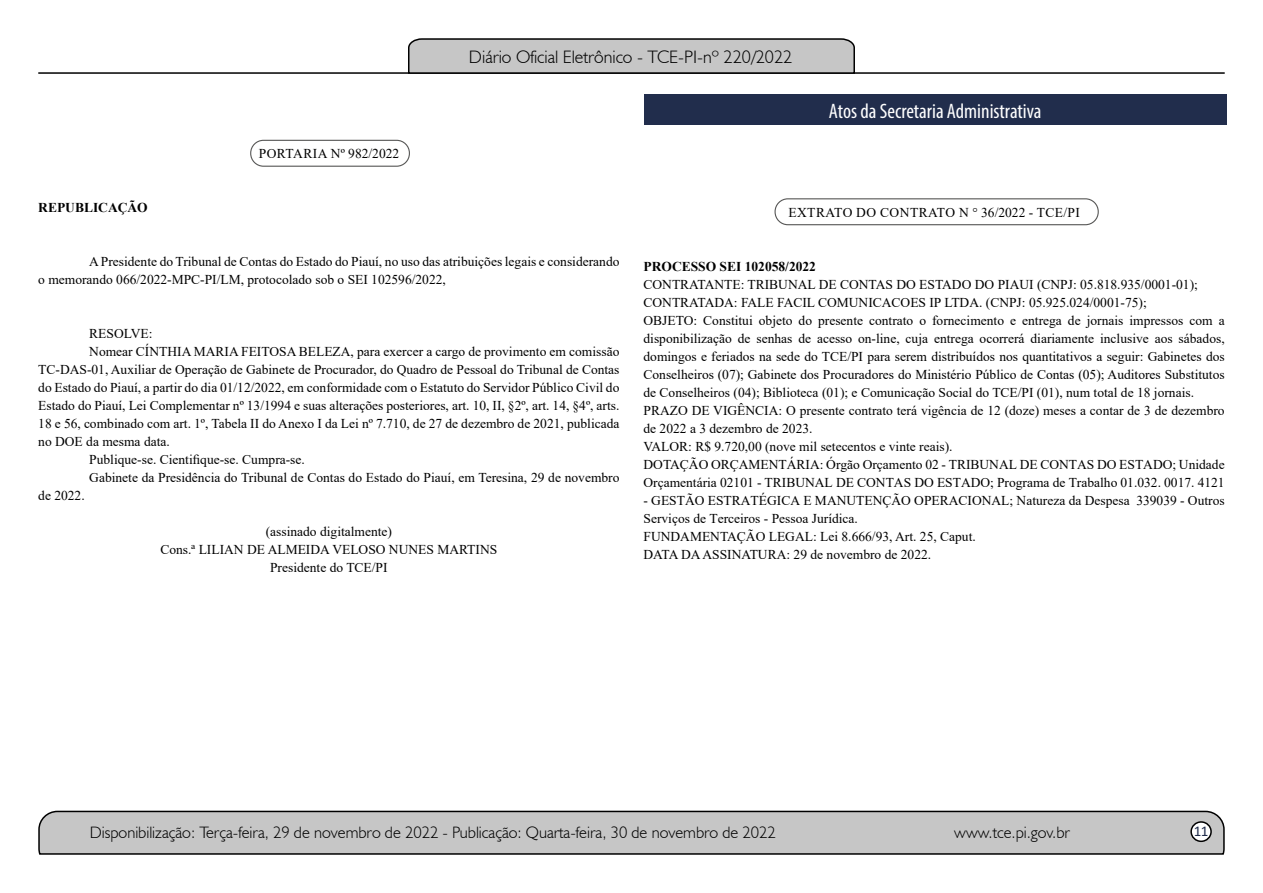
<style>
.page{position:relative;width:1263px;height:893px;background:#fff}
.page>*{position:absolute;margin:0;border:0;box-sizing:border-box;transform-origin:0 0}
.t1{font:condensed 21px "Myriad Pro";color:#fff}
.t2{font:300 18px "Humanist 521 BT";color:#000}
.t3{font:300 16.5px "Humanist 521 BT";color:#000}
.t4{font:15px "Calibri";color:#212d4c}
.t5{font:13.5px/18px "Times New Roman";color:#000}
.t6{font:700 13.5px "Times New Roman";color:#000}
.t7{font:13.5px "Times New Roman";letter-spacing:.035em;color:#000}
</style>
<div class="page">
<svg style="left:38px;top:810px;width:1187px;height:45px;background:#b9b9b9"></svg>
<div style="left:1191px;top:822px;width:20px;height:19px;background:#fff;border-radius:50%"></div>
<div style="left:1190px;top:821px;width:22px;height:21px;border:2px solid #000;border-radius:50%"></div>
<hr style="left:38px;top:72px;width:1187px;height:2px;background:#000">
<svg style="left:407px;top:38px;width:449px;height:36px;background:#b4b4b4"></svg>
<div style="left:250px;top:140px;width:160px;height:27px;border:1px solid #575756;border-radius:13px"></div>
<div style="left:774px;top:198px;width:325px;height:27px;border:1px solid #575756;border-radius:13px"></div>
<div style="left:644px;top:94px;width:582px;height:31px;background:#212d4c"></div>
<p class="t6" style="left:38px;top:198px;width:111px">REPUBLICAÇÃO</p>
<p class="t5" style="left:259px;top:144px;width:142px">PORTARIA Nº 982/2022</p>
<h2 class="t2" style="left:469px;top:46px;width:325px">Diário Oficial Eletrônico - TCE-PI-nº 220/2022</h2>
<h1 class="t1" style="left:829px;top:98px;width:214px">Atos da Secretaria Administrativa</h1>
<p class="t7" style="left:788px;top:203px;width:293px">EXTRATO DO CONTRATO N ° 36/2022 - TCE/PI</p>
<p class="t5" style="left:38px;top:252px;width:583px;text-indent:51px">A Presidente do Tribunal de Contas do Estado do Piauí, no uso das atribuições legais e considerando o memorando 066/2022-MPC-PI/LM, protocolado sob o SEI 102596/2022,</p>
<p class="t5" style="left:89px;top:324px;width:65px">RESOLVE:</p>
<p class="t5" style="left:89px;top:342px;width:532px">Nomear CÍNTHIA MARIA FEITOSA BELEZA, para exercer a cargo de provimento em comissão</p>
<p class="t5" style="left:38px;top:360px;width:583px">TC-DAS-01, Auxiliar de Operação de Gabinete de Procurador, do Quadro de Pessoal do Tribunal de Contas</p>
<p class="t5" style="left:38px;top:378px;width:583px">do Estado do Piauí, a partir do dia 01/12/2022, em conformidade com o Estatuto do Servidor Público Civil do</p>
<p class="t5" style="left:38px;top:396px;width:583px">Estado do Piauí, Lei Complementar nº 13/1994 e suas alterações posteriores, art. 10, II, §2º, art. 14, §4º, arts.</p>
<p class="t5" style="left:38px;top:414px;width:583px">18 e 56, combinado com art. 1º, Tabela II do Anexo I da Lei nº 7.710, de 27 de dezembro de 2021, publicada</p>
<p class="t5" style="left:38px;top:432px;width:133px">no DOE da mesma data.</p>
<p class="t5" style="left:89px;top:450px;width:217px">Publique-se. Cientifique-se. Cumpra-se.</p>
<p class="t5" style="left:89px;top:468px;width:532px">Gabinete da Presidência do Tribunal de Contas do Estado do Piauí, em Teresina, 29 de novembro</p>
<p class="t5" style="left:38px;top:486px;width:48px">de 2022.</p>
<p class="t5" style="left:160px;top:522px;width:338px;text-align:center">(assinado digitalmente)<br>Cons.ª LILIAN DE ALMEIDA VELOSO NUNES MARTINS<br>Presidente do TCE/PI</p>
<p class="t6" style="left:643px;top:257px;width:174px">PROCESSO SEI 102058/2022</p>
<p class="t5" style="left:643px;top:275px;width:583px">CONTRATANTE: TRIBUNAL DE CONTAS DO ESTADO DO PIAUI (CNPJ: 05.818.935/0001-01); CONTRATADA: FALE FACIL COMUNICACOES IP LTDA. (CNPJ: 05.925.024/0001-75);<br>OBJETO: Constitui objeto do presente contrato o fornecimento e entrega de jornais impressos com a disponibilização de senhas de acesso on-line, cuja entrega ocorrerá diariamente inclusive aos sábados, domingos e feriados na sede do TCE/PI para serem distribuídos nos quantitativos a seguir: Gabinetes dos Conselheiros (07); Gabinete dos Procuradores do Ministério Público de Contas (05); Auditores Substitutos de Conselheiros (04); Biblioteca (01); e Comunicação Social do TCE/PI (01), num total de 18 jornais.<br>PRAZO DE VIGÊNCIA: O presente contrato terá vigência de 12 (doze) meses a contar de 3 de dezembro de 2022 a 3 dezembro de 2023.<br>VALOR: R$ 9.720,00 (nove mil setecentos e vinte reais).<br>DOTAÇÃO ORÇAMENTÁRIA: Órgão Orçamento 02 - TRIBUNAL DE CONTAS DO ESTADO; Unidade Orçamentária 02101 - TRIBUNAL DE CONTAS DO ESTADO; Programa de Trabalho 01.032. 0017. 4121</p>
<p class="t5" style="left:643px;top:491px;width:583px">- GESTÃO ESTRATÉGICA E MANUTENÇÃO OPERACIONAL; Natureza da Despesa 339039 - Outros Serviços de Terceiros - Pessoa Jurídica.<br>FUNDAMENTAÇÃO LEGAL: Lei 8.666/93, Art. 25, Caput.<br>DATA DA ASSINATURA: 29 de novembro de 2022.</p>
<p class="t3" style="left:90px;top:822px;width:688px">Disponibilização: Terça-feira, 29 de novembro de 2022 - Publicação: Quarta-feira, 30 de novembro de 2022</p>
<p class="t3" style="left:954px;top:822px;width:117px">www.tce.pi.gov.br</p>
<p class="t4" style="left:1194px;top:821px;width:16px">11</p>
</div>
